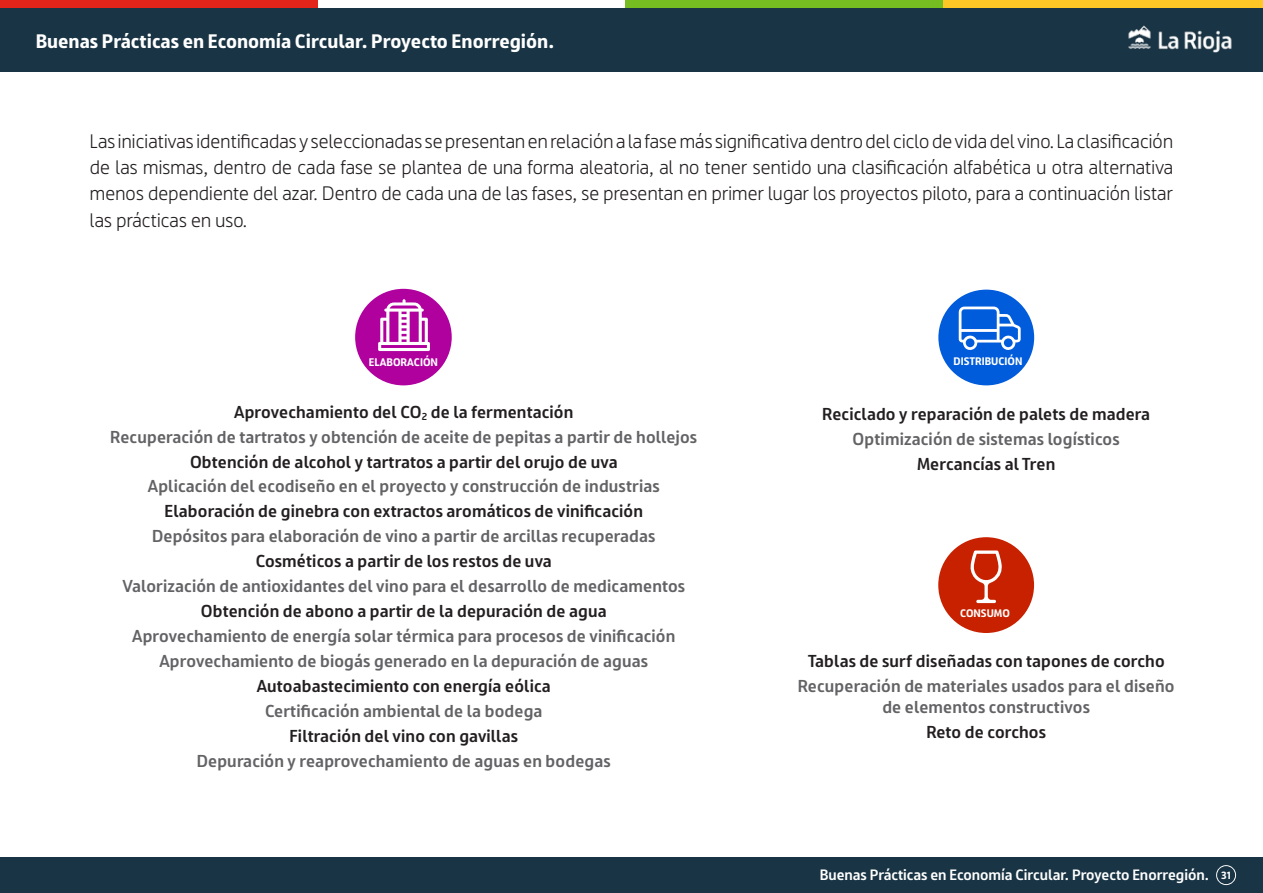
<style>
.page{position:relative;width:1263px;height:893px;background:#fff}
.page>*{position:absolute;margin:0;border:0;box-sizing:border-box;transform-origin:0 0}
.t1{font:19.5px/26.2px "Riojana";letter-spacing:.01em;color:#231f20;text-align:justify}
.t2{font:700 19.5px "Riojana";color:#fff}
.t3{font:600 17.25px/24.9px "Riojana";letter-spacing:.01em;color:#636366;text-align:center}
.t4{font:600 17.25px "Riojana";letter-spacing:.01em;color:#231f20}
.t5{font:600 15px "Riojana";color:#fff}
.t6{font:700 10.95px "Riojana";color:#fff}
.s1{color:#231f20}
.s2{font-weight:700;font-size:10.5px}
</style>
<div class="page">
<div style="left:0;top:857px;width:1263px;height:36px;background:#193444"></div>
<div style="left:0;top:0;width:1263px;height:72px;background:#193444"></div>
<div style="left:939px;top:0;width:324px;height:8px;background:#ffc726"></div>
<div style="left:448px;top:0;width:494px;height:8px;background:#75bd21"></div>
<div style="left:317px;top:0;width:308px;height:8px;background:#fff"></div>
<div style="left:0;top:0;width:317px;height:8px;background:#e3241a"></div>
<svg style="left:1216px;top:865px;width:20px;height:20px"></svg>
<img style="left:1128px;top:25px;width:104px;height:28px">
<div style="left:938px;top:537px;width:96px;height:96px;background:#c72100;border-radius:50%"></div>
<svg style="left:970px;top:550px;width:32px;height:53px"></svg>
<div style="left:938px;top:290px;width:96px;height:95px;background:#005cdb;border-radius:50%"></div>
<svg style="left:959px;top:307px;width:62px;height:43px"></svg>
<div style="left:355px;top:289px;width:97px;height:96px;background:#b0009e;border-radius:50%"></div>
<svg style="left:378px;top:299px;width:52px;height:52px"></svg>
<p class="t2" style="left:36px;top:24px;width:520px">Buenas Prácticas en Economía Circular. Proyecto Enorregión.</p>
<p class="t1" style="left:90px;top:125px;width:1085px">Las iniciativas identificadas y seleccionadas se presentan en relación a la fase más significativa dentro del ciclo de vida del vino. La clasificación de las mismas, dentro de cada fase se plantea de una forma aleatoria, al no tener sentido una clasificación alfabética u otra alternativa menos dependiente del azar. Dentro de cada una de las fases, se presentan en primer lugar los proyectos piloto, para a continuación listar las prácticas en uso.</p>
<p class="t6" style="left:369px;top:353px;width:71px">ELABORACIÓN</p>
<p class="t6" style="left:953px;top:351px;width:70px">DISTRIBUCIÓN</p>
<p class="t3" style="left:110px;top:396px;width:588px"><span class="s1">Aprovechamiento del CO</span><sub>2</sub> <span class="s1">de la fermentación<br></span>Recuperación de tartratos y obtención de aceite de pepitas a partir de hollejos</p>
<p class="t4" style="left:190px;top:446px;width:429px">Obtención de alcohol y tartratos a partir del orujo de uva</p>
<p class="t3" style="left:148px;top:471px;width:513px">Aplicación del ecodiseño en el proyecto y construcción de industrias</p>
<p class="t4" style="left:164px;top:496px;width:480px">Elaboración de ginebra con extractos aromáticos de vinificación</p>
<p class="t3" style="left:152px;top:521px;width:505px">Depósitos para elaboración de vino a partir de arcillas recuperadas</p>
<p class="t4" style="left:256px;top:546px;width:298px">Cosméticos a partir de los restos de uva</p>
<p class="t3" style="left:122px;top:571px;width:564px">Valorización de antioxidantes del vino para el desarrollo de medicamentos</p>
<p class="t4" style="left:201px;top:596px;width:407px">Obtención de abono a partir de la depuración de agua</p>
<p class="t3" style="left:132px;top:621px;width:545px">Aprovechamiento de energía solar térmica para procesos de vinificación<br>Aprovechamiento de biogás generado en la depuración de aguas</p>
<p class="t4" style="left:257px;top:671px;width:295px">Autoabastecimiento con energía eólica</p>
<p class="t3" style="left:265px;top:696px;width:279px">Certificación ambiental de la bodega</p>
<p class="t4" style="left:289px;top:721px;width:230px">Filtración del vino con gavillas</p>
<p class="t3" style="left:197px;top:746px;width:415px">Depuración y reaprovechamiento de aguas en bodegas</p>
<p class="t4" style="left:822px;top:398px;width:329px">Reciclado y reparación de palets de madera</p>
<p class="t3" style="left:853px;top:423px;width:269px">Optimización de sistemas logísticos</p>
<p class="t4" style="left:917px;top:448px;width:140px">Mercancías al Tren</p>
<p class="t6" style="left:960px;top:603px;width:51px">CONSUMO</p>
<p class="t4" style="left:808px;top:646px;width:358px">Tablas de surf diseñadas con tapones de corcho</p>
<p class="t3" style="left:798px;top:673px;width:378px;line-height:20.7px">Recuperación de materiales usados para el diseño de elementos constructivos</p>
<p class="t4" style="left:926px;top:717px;width:121px">Reto de corchos</p>
<p class="t5" style="left:820px;top:862px;width:413px">Buenas Prácticas en Economía Circular. Proyecto Enorregión. <span class="s2">31</span></p>
</div>
